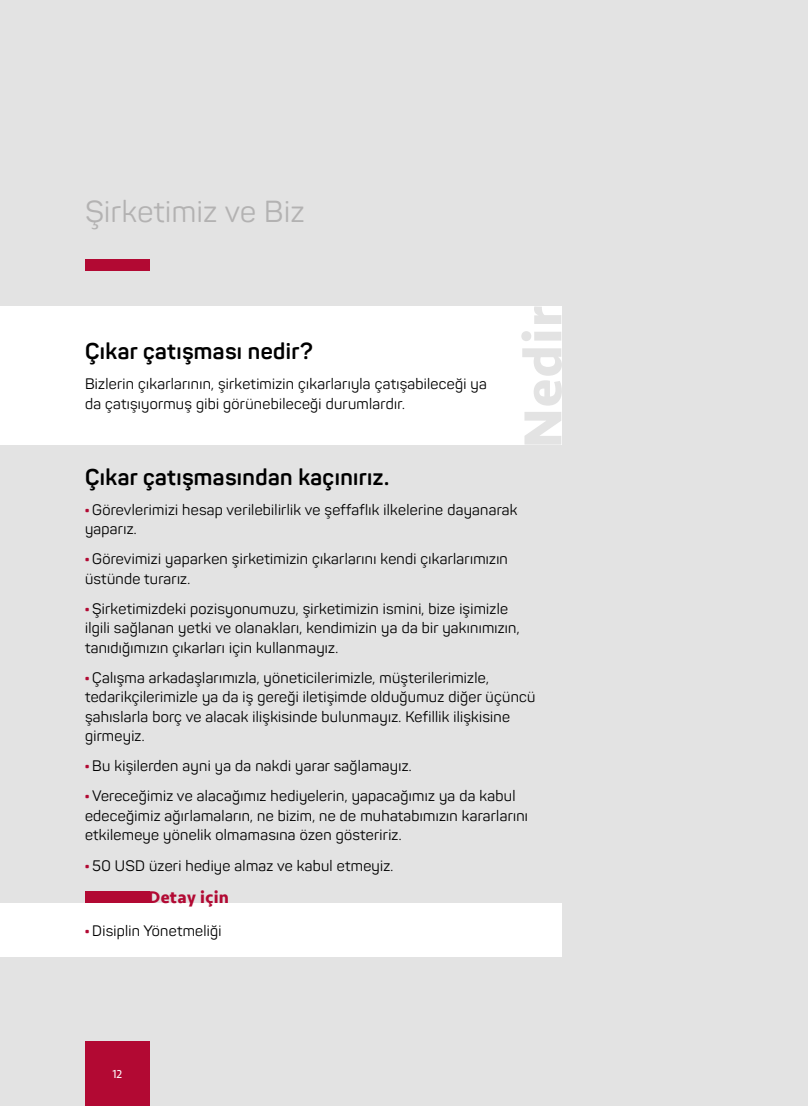
<style>
.page{position:relative;width:808px;height:1106px;background:#e3e3e3}
.page>*{position:absolute;margin:0;border:0;box-sizing:border-box;transform-origin:0 0}
.t1{font:700 55.35px "Seravek";letter-spacing:.02em;color:#e3e3e3}
.t2{font:30px "Panton";letter-spacing:.02em;color:#b3b2b2}
.t3{font:700 22.5px "Panton";letter-spacing:.02em;color:#000}
.t4{font:700 17.4px "Seravek";letter-spacing:.02em;color:#b20933}
.t5{font:15px/19.5px "Panton";letter-spacing:.02em;color:#000}
.t6{font:12px "Seravek";color:#fff}
.s1{font-weight:900;color:#b20933}
</style>
<div class="page">
<div style="left:85px;top:1041px;width:65px;height:65px;background:#b20933"></div>
<div style="left:85px;top:259px;width:65px;height:11px;background:#b20933"></div>
<div style="left:85px;top:891px;width:65px;height:12px;background:#b20933"></div>
<div style="left:0;top:903px;width:561px;height:53px;background:#fff"></div>
<div style="left:0;top:306px;width:561px;height:138px;background:#fff"></div>
<h2 class="t2" style="left:85px;top:193px;width:221px">Şirketimiz ve Biz</h2>
<h3 class="t3" style="left:85px;top:337px;width:229px">Çıkar çatışması nedir?</h3>
<p class="t5" style="left:85px;top:374px;width:403px">Bizlerin çıkarlarının, şirketimizin çıkarlarıyla çatışabileceği ya da çatışıyormuş gibi görünebileceği durumlardır.</p>
<h1 class="t1" style="left:499px;top:448px;width:143px;rotate:-90deg">Nedir</h1>
<h3 class="t3" style="left:85px;top:463px;width:306px">Çıkar çatışmasından kaçınırız.</h3>
<p class="t5" style="left:85px;top:500px;width:434px"><span class="s1">∙</span> Görevlerimizi hesap verilebilirlik ve şeffaflık ilkelerine dayanarak yaparız.</p>
<p class="t5" style="left:85px;top:549px;width:424px"><span class="s1">∙</span> Görevimizi yaparken şirketimizin çıkarlarını kendi çıkarlarımızın üstünde turarız.</p>
<p class="t5" style="left:85px;top:599px;width:436px"><span class="s1">∙</span> Şirketimizdeki pozisyonumuzu, şirketimizin ismini, bize işimizle ilgili sağlanan yetki ve olanakları, kendimizin ya da bir yakınımızın, tanıdığımızın çıkarları için kullanmayız.</p>
<p class="t5" style="left:85px;top:668px;width:452px"><span class="s1">∙</span> Çalışma arkadaşlarımızla, yöneticilerimizle, müşterilerimizle, tedarikçilerimizle ya da iş gereği iletişimde olduğumuz diğer üçüncü şahıslarla borç ve alacak ilişkisinde bulunmayız. Kefillik ilişkisine girmeyiz.</p>
<p class="t5" style="left:85px;top:751px;width:432px;line-height:30px"><span class="s1">∙</span> Bu kişilerden ayni ya da nakdi yarar sağlamayız.<br><span class="s1">∙</span> Vereceğimiz ve alacağımız hediyelerin, yapacağımız ya da kabul</p>
<p class="t5" style="left:85px;top:806px;width:444px">edeceğimiz ağırlamaların, ne bizim, ne de muhatabımızın kararlarını etkilemeye yönelik olmamasına özen gösteririz.</p>
<p class="t5" style="left:85px;top:855px;width:310px"><span class="s1">∙</span> 50 USD üzeri hediye almaz ve kabul etmeyiz.</p>
<p class="t4" style="left:148px;top:883px;width:82px">Detay için</p>
<p class="t5" style="left:85px;top:920px;width:138px"><span class="s1">∙</span> Disiplin Yönetmeliği</p>
<p class="t6" style="left:112px;top:1064px;width:11px">12</p>
</div>
